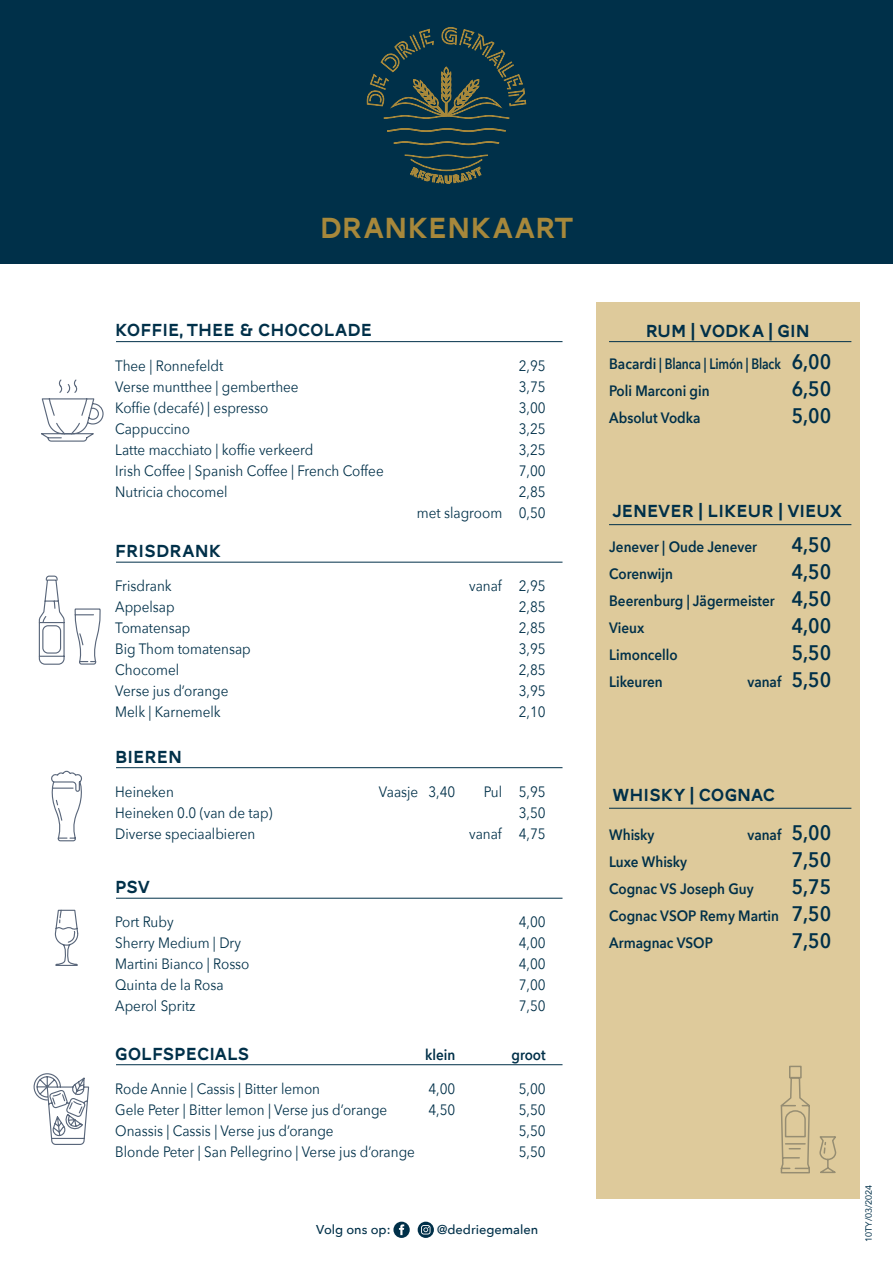
<style>
.page{position:relative;width:893px;height:1263px;background:#fff}
.page>*{position:absolute;margin:0;border:0;box-sizing:border-box;transform-origin:0 0}
.t1{font:30px "AW Conqueror Carved One";color:#a7883b}
.t2{font:600 21px "Avenir Next";color:#003049;scale:.9 1}
.t3{font:18px "AW Conqueror Carved One";color:#003049}
.t4{font:15px "Avenir Next";color:#003049;scale:.9 1}
.t5{font:600 15px "Avenir Next";color:#003049;scale:.9 1}
.t6{font:500 12.9px "Avenir Next";color:#003049}
.t7{font:9px "Avenir";color:#003049}
.s1{font-size:21px}
</style>
<div class="page">
<div style="left:0;top:0;width:893px;height:264px;background:#003049"></div>
<svg style="left:394px;top:142px;width:105px;height:3px"></svg>
<svg style="left:387px;top:128px;width:118px;height:4px"></svg>
<svg style="left:367px;top:27px;width:159px;height:92px"></svg>
<svg style="left:405px;top:155px;width:83px;height:29px"></svg>
<div style="left:596px;top:302px;width:263px;height:896px;background:#deca9b"></div>
<svg style="left:780px;top:1065px;width:57px;height:109px"></svg>
<hr style="left:609px;top:341px;width:242px;height:1px;background:#003049">
<hr style="left:609px;top:524px;width:242px;height:1px;background:#003049">
<hr style="left:609px;top:808px;width:242px;height:1px;background:#003049">
<hr style="left:116px;top:341px;width:446px;height:1px;background:#003049">
<hr style="left:116px;top:562px;width:446px;height:1px;background:#003049">
<hr style="left:116px;top:767px;width:446px;height:1px;background:#003049">
<hr style="left:116px;top:898px;width:446px;height:1px;background:#003049">
<hr style="left:116px;top:1064px;width:446px;height:1px;background:#003049">
<svg style="left:41px;top:379px;width:63px;height:63px"></svg>
<svg style="left:33px;top:1073px;width:57px;height:72px"></svg>
<svg style="left:54px;top:909px;width:25px;height:57px"></svg>
<svg style="left:38px;top:575px;width:63px;height:90px"></svg>
<div style="left:42px;top:625px;width:19px;height:29px;border:1px solid #5a677b;border-radius:5px"></div>
<svg style="left:51px;top:770px;width:31px;height:72px"></svg>
<svg style="left:418px;top:1222px;width:16px;height:16px"></svg>
<svg style="left:421px;top:1225px;width:9px;height:9px"></svg>
<svg style="left:422px;top:1226px;width:8px;height:7px"></svg>
<svg style="left:393px;top:1222px;width:17px;height:16px"></svg>
<svg style="left:399px;top:1224px;width:5px;height:11px"></svg>
<p class="t1" style="left:320px;top:214px;width:255px">DRANKENKAART</p>
<p class="t3" style="left:115px;top:322px;width:258px">KOFFIE, THEE &amp; CHOCOLADE</p>
<p class="t4" style="left:115px;top:353px;width:122px">Thee | Ronnefeldt</p>
<p class="t4" style="left:519px;top:353px;width:31px">2,95</p>
<p class="t4" style="left:115px;top:374px;width:205px">Verse muntthee | gemberthee</p>
<p class="t4" style="left:519px;top:374px;width:31px">3,75</p>
<p class="t4" style="left:115px;top:395px;width:172px">Koffie (decafé) | espresso</p>
<p class="t4" style="left:519px;top:395px;width:31px">3,00</p>
<p class="t4" style="left:115px;top:416px;width:84px">Cappuccino</p>
<p class="t4" style="left:519px;top:416px;width:31px">3,25</p>
<p class="t4" style="left:115px;top:437px;width:222px">Latte macchiato | koffie verkeerd</p>
<p class="t4" style="left:519px;top:437px;width:31px">3,25</p>
<p class="t4" style="left:115px;top:458px;width:300px">Irish Coffee | Spanish Coffee | French Coffee</p>
<p class="t4" style="left:519px;top:458px;width:31px">7,00</p>
<p class="t4" style="left:115px;top:479px;width:126px">Nutricia chocomel</p>
<p class="t4" style="left:519px;top:479px;width:31px">2,85</p>
<p class="t4" style="left:417px;top:500px;width:145px">met slagroom 0,50</p>
<p class="t3" style="left:115px;top:543px;width:107px">FRISDRANK</p>
<p class="t4" style="left:115px;top:573px;width:64px">Frisdrank</p>
<p class="t4" style="left:469px;top:573px;width:87px">vanaf 2,95</p>
<p class="t4" style="left:115px;top:594px;width:68px">Appelsap</p>
<p class="t4" style="left:519px;top:594px;width:31px">2,85</p>
<p class="t4" style="left:115px;top:615px;width:85px">Tomatensap</p>
<p class="t4" style="left:519px;top:615px;width:31px">2,85</p>
<p class="t4" style="left:115px;top:636px;width:152px">Big Thom tomatensap</p>
<p class="t4" style="left:519px;top:636px;width:31px">3,95</p>
<p class="t4" style="left:115px;top:657px;width:72px">Chocomel</p>
<p class="t4" style="left:519px;top:657px;width:31px">2,85</p>
<p class="t4" style="left:115px;top:678px;width:127px">Verse jus d’orange</p>
<p class="t4" style="left:519px;top:678px;width:31px">3,95</p>
<p class="t4" style="left:115px;top:699px;width:119px">Melk | Karnemelk</p>
<p class="t4" style="left:519px;top:699px;width:31px">2,10</p>
<p class="t3" style="left:115px;top:749px;width:68px">BIEREN</p>
<p class="t4" style="left:115px;top:779px;width:67px">Heineken</p>
<p class="t4" style="left:379px;top:779px;width:86px">Vaasje 3,40</p>
<p class="t4" style="left:484px;top:779px;width:70px">Pul 5,95</p>
<p class="t4" style="left:115px;top:800px;width:176px">Heineken 0.0 (van de tap)</p>
<p class="t4" style="left:519px;top:800px;width:31px">3,50</p>
<p class="t4" style="left:115px;top:821px;width:157px">Diverse speciaalbieren</p>
<p class="t4" style="left:469px;top:821px;width:87px">vanaf 4,75</p>
<p class="t3" style="left:115px;top:879px;width:36px">PSV</p>
<p class="t4" style="left:115px;top:909px;width:66px">Port Ruby</p>
<p class="t4" style="left:519px;top:909px;width:31px">4,00</p>
<p class="t4" style="left:115px;top:930px;width:141px">Sherry Medium | Dry</p>
<p class="t4" style="left:519px;top:930px;width:31px">4,00</p>
<p class="t4" style="left:115px;top:951px;width:151px">Martini Bianco | Rosso</p>
<p class="t4" style="left:519px;top:951px;width:31px">4,00</p>
<p class="t4" style="left:115px;top:972px;width:122px">Quinta de la Rosa</p>
<p class="t4" style="left:519px;top:972px;width:31px">7,00</p>
<p class="t4" style="left:115px;top:993px;width:90px">Aperol Spritz</p>
<p class="t4" style="left:519px;top:993px;width:31px">7,50</p>
<p class="t3" style="left:115px;top:1046px;width:136px">GOLFSPECIALS</p>
<p class="t5" style="left:425px;top:1042px;width:35px">klein</p>
<p class="t5" style="left:512px;top:1042px;width:40px">groot</p>
<p class="t4" style="left:115px;top:1076px;width:229px">Rode Annie | Cassis | Bitter lemon</p>
<p class="t4" style="left:428px;top:1076px;width:31px">4,00</p>
<p class="t4" style="left:519px;top:1076px;width:31px">5,00</p>
<p class="t4" style="left:115px;top:1097px;width:304px">Gele Peter | Bitter lemon | Verse jus d’orange</p>
<p class="t4" style="left:428px;top:1097px;width:31px">4,50</p>
<p class="t4" style="left:519px;top:1097px;width:31px">5,50</p>
<p class="t4" style="left:115px;top:1118px;width:244px">Onassis | Cassis | Verse jus d’orange</p>
<p class="t4" style="left:519px;top:1118px;width:31px">5,50</p>
<p class="t4" style="left:115px;top:1139px;width:334px">Blonde Peter | San Pellegrino | Verse jus d’orange</p>
<p class="t4" style="left:519px;top:1139px;width:31px">5,50</p>
<p class="t6" style="left:316px;top:1218px;width:76px">Volg ons op:</p>
<p class="t6" style="left:437px;top:1218px;width:103px">@dedriegemalen</p>
<p class="t3" style="left:646px;top:323px;width:166px">RUM | VODKA | GIN</p>
<p class="t5" style="left:609px;top:351px;width:248px">Bacardi | Blanca | Limón | Black <span class="s1">6,00</span></p>
<p class="t5" style="left:609px;top:378px;width:113px">Poli Marconi gin</p>
<p class="t2" style="left:792px;top:371px;width:45px">6,50</p>
<p class="t5" style="left:609px;top:405px;width:103px">Absolut Vodka</p>
<p class="t2" style="left:792px;top:398px;width:45px">5,00</p>
<p class="t3" style="left:612px;top:503px;width:231px">JENEVER | LIKEUR | VIEUX</p>
<p class="t5" style="left:609px;top:534px;width:166px">Jenever | Oude Jenever</p>
<p class="t2" style="left:792px;top:527px;width:45px">4,50</p>
<p class="t5" style="left:609px;top:561px;width:72px">Corenwijn</p>
<p class="t2" style="left:792px;top:554px;width:45px">4,50</p>
<p class="t5" style="left:609px;top:588px;width:248px">Beerenburg | Jägermeister <span class="s1">4,50</span></p>
<p class="t5" style="left:609px;top:615px;width:40px">Vieux</p>
<p class="t2" style="left:792px;top:608px;width:45px">4,00</p>
<p class="t5" style="left:609px;top:642px;width:78px">Limoncello</p>
<p class="t2" style="left:792px;top:635px;width:45px">5,50</p>
<p class="t5" style="left:609px;top:669px;width:61px">Likeuren</p>
<p class="t5" style="left:747px;top:669px;width:95px">vanaf <span class="s1">5,50</span></p>
<p class="t3" style="left:612px;top:787px;width:164px">WHISKY | COGNAC</p>
<p class="t5" style="left:609px;top:822px;width:52px">Whisky</p>
<p class="t5" style="left:747px;top:822px;width:95px">vanaf <span class="s1">5,00</span></p>
<p class="t5" style="left:609px;top:849px;width:88px">Luxe Whisky</p>
<p class="t2" style="left:792px;top:841px;width:45px">7,50</p>
<p class="t5" style="left:609px;top:876px;width:162px">Cognac VS Joseph Guy</p>
<p class="t2" style="left:792px;top:868px;width:45px">5,75</p>
<p class="t5" style="left:609px;top:903px;width:248px">Cognac VSOP Remy Martin <span class="s1">7,50</span></p>
<p class="t5" style="left:609px;top:930px;width:117px">Armagnac VSOP</p>
<p class="t2" style="left:792px;top:922px;width:45px">7,50</p>
<p class="t7" style="left:861px;top:1242px;width:59px;rotate:-90deg">10TY/03/2024</p>
</div>
